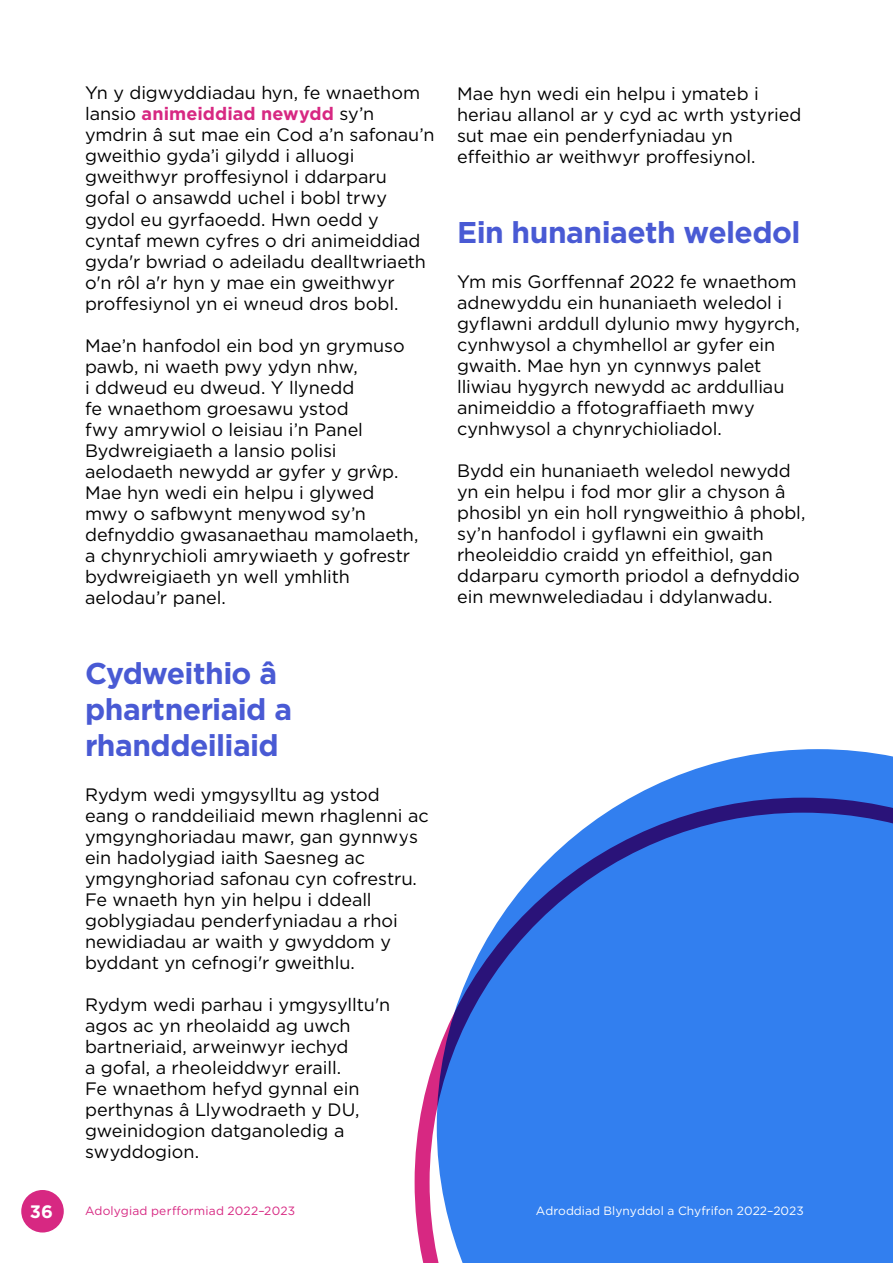
<style>
.page{position:relative;width:893px;height:1263px;background:#fff}
.page>*{position:absolute;margin:0;border:0;box-sizing:border-box;transform-origin:0 0}
.t1{font:700 30px/36px "Gotham";letter-spacing:-.02em;color:#495ad4}
.t2{font:18px/21px "Gotham";letter-spacing:-.005em;color:#000}
.t3{font:700 18px "Gotham";color:#fff}
.t4{font:12px "Gotham";color:#fff}
.t5{font:12px "Gotham";letter-spacing:.015em;color:#d72882}
.s1{font-weight:700;color:#d72882}
</style>
<div class="page">
<svg style="left:630px;top:749px;width:263px;height:49px;fill:#327fef"></svg>
<svg style="left:415px;top:798px;width:478px;height:465px;background:#4c88ea"></svg>
<div style="left:21px;top:1190px;width:43px;height:42px;background:#d72882;border-radius:50%"></div>
<p class="t3" style="left:30px;top:1200px;width:25px">36</p>
<p class="t2" style="left:85px;top:82px;width:351px">Yn y digwyddiadau hyn, fe wnaethom lansio <span class="s1">animeiddiad newydd</span> sy’n ymdrin â sut mae ein Cod a’n safonau’n gweithio gyda’i gilydd i alluogi gweithwyr profesiynol i ddarparu gofal o ansawdd uchel i bobl trwy gydol eu gyrfaoedd. Hwn oedd y cyntaf mewn cyfres o dri animeiddiad gyda'r bwriad o adeiladu dealltwriaeth o'n rôl a'r hyn y mae ein gweithwyr profesiynol yn ei wneud dros bobl.</p>
<p class="t2" style="left:85px;top:335px;width:335px">Mae’n hanfodol ein bod yn grymuso pawb, ni waeth pwy ydyn nhw,<br>i ddweud eu dweud. Y llynedd<br>fe wnaethom groesawu ystod<br>fwy amrywiol o leisiau i’n Panel<br>Bydwreigiaeth a lansio polisi aelodaeth newydd ar gyfer y grŵp.<br>Mae hyn wedi ein helpu i glywed mwy o safbwynt menywod sy’n defnyddio gwasanaethau mamolaeth, a chynrychioli amrywiaeth y gofrestr bydwreigiaeth yn well ymhlith aelodau’r panel.</p>
<p class="t1" style="left:85px;top:656px;width:209px">Cydweithio â phartneriaid a rhanddeiliaid</p>
<p class="t2" style="left:85px;top:783px;width:345px">Rydym wedi ymgysylltu ag ystod<br>eang o randdeiliaid mewn rhaglenni ac ymgynghoriadau mawr, gan gynnwys ein hadolygiad iaith Saesneg ac ymgynghoriad safonau cyn cofrestru.<br>Fe wnaeth hyn yin helpu i ddeall goblygiadau penderfyniadau a rhoi newidiadau ar waith y gwyddom y byddant yn cefnogi'r gweithlu.</p>
<p class="t2" style="left:85px;top:994px;width:307px">Rydym wedi parhau i ymgysylltu'n agos ac yn rheolaidd ag uwch bartneriaid, arweinwyr iechyd<br>a gofal, a rheoleiddwyr eraill.<br>Fe wnaethom hefyd gynnal ein perthynas â Llywodraeth y DU, gweinidogion datganoledig a swyddogion.</p>
<p class="t2" style="left:457px;top:82px;width:346px">Mae hyn wedi ein helpu i ymateb i heriau allanol ar y cyd ac wrth ystyried sut mae ein penderfyniadau yn efeithio ar weithwyr profesiynol.</p>
<p class="t1" style="left:457px;top:214px;width:345px">Ein hunaniaeth weledol</p>
<p class="t2" style="left:457px;top:270px;width:344px">Ym mis Gorfennaf 2022 fe wnaethom adnewyddu ein hunaniaeth weledol i gyfawni arddull dylunio mwy hygyrch, cynhwysol a chymhellol ar gyfer ein gwaith. Mae hyn yn cynnwys palet lliwiau hygyrch newydd ac arddulliau animeiddio a fotografaeth mwy cynhwysol a chynrychioliadol.</p>
<p class="t2" style="left:457px;top:460px;width:350px">Bydd ein hunaniaeth weledol newydd yn ein helpu i fod mor glir a chyson â phosibl yn ein holl ryngweithio â phobl, sy’n hanfodol i gyfawni ein gwaith rheoleiddio craidd yn efeithiol, gan ddarparu cymorth priodol a defnyddio ein mewnwelediadau i ddylanwadu.</p>
<p class="t5" style="left:85px;top:1203px;width:212px">Adolygiad performiad 2022–2023</p>
<p class="t4" style="left:536px;top:1203px;width:269px">Adroddiad Blynyddol a Chyfrifon 2022–2023</p>
</div>
